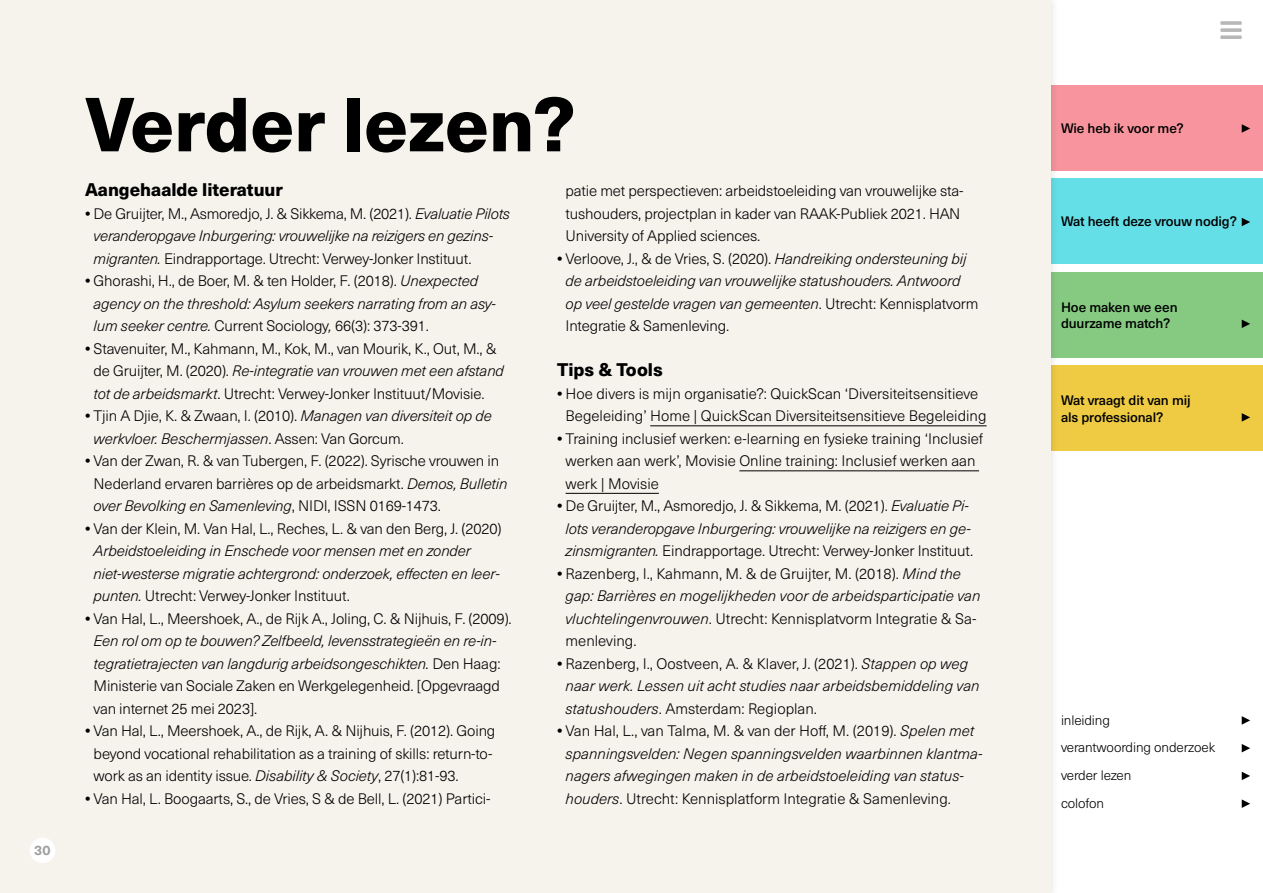
<style>
.page{position:relative;width:1263px;height:893px;background:#fff}
.page>*{position:absolute;margin:0;border:0;box-sizing:border-box;transform-origin:0 0}
.t1{font:800 75px "Neue Haas Unica Pro";color:#000}
.t2{font:800 18px "Neue Haas Unica Pro";color:#000}
.t3{font:300 15px/22.5px "Neue Haas Unica Pro";letter-spacing:-.01em;color:#000}
.t4{font:italic 300 15px/22.5px "Neue Haas Unica Pro";letter-spacing:-.01em;color:#000}
.t5{font:500 13.5px/16.5px "Neue Haas Unica Pro";letter-spacing:-.01em;color:#000}
.t6{font:300 13.5px/27.8px "Neue Haas Unica Pro";letter-spacing:-.01em;color:#000}
.t7{font:700 13.5px "Neue Haas Unica Pro";color:#9d9e9e}
.s1{font-weight:700;font-style:normal}
.s2{font-style:normal}
.s3{font-weight:700}
.s4{font-style:italic}
</style>
<div class="page">
<div style="left:1050px;top:85px;width:213px;height:85px;background:#f7949d"></div>
<svg style="left:1242px;top:124px;width:8px;height:9px"></svg>
<div style="left:1050px;top:272px;width:213px;height:85px;background:#86ca82"></div>
<svg style="left:1242px;top:320px;width:8px;height:8px"></svg>
<div style="left:1050px;top:179px;width:213px;height:85px;background:#64dfe7"></div>
<svg style="left:1242px;top:218px;width:8px;height:8px"></svg>
<div style="left:1050px;top:366px;width:213px;height:85px;background:#eecb43"></div>
<svg style="left:1242px;top:413px;width:8px;height:9px"></svg>
<div style="left:0;top:0;width:1050px;height:893px;background:#f6f3ed"></div>
<svg style="left:1220px;top:35px;width:22px;height:4px"></svg>
<svg style="left:1220px;top:28px;width:22px;height:4px"></svg>
<svg style="left:1220px;top:21px;width:22px;height:4px"></svg>
<svg style="left:1242px;top:716px;width:8px;height:9px"></svg>
<svg style="left:1242px;top:744px;width:8px;height:8px"></svg>
<svg style="left:1242px;top:772px;width:8px;height:8px"></svg>
<svg style="left:1242px;top:799px;width:8px;height:9px"></svg>
<div style="left:30px;top:838px;width:25px;height:25px;background:#fff;border-radius:50%"></div>
<hr style="left:650px;top:426px;width:336px;height:1px;background:#000">
<hr style="left:739px;top:471px;width:240px;height:1px;background:#000">
<hr style="left:566px;top:493px;width:93px;height:1px;background:#000">
<p class="t7" style="left:34px;top:842px;width:18px">30</p>
<h1 class="t1" style="left:85px;top:78px;width:492px">Verder lezen?</h1>
<p class="t3" style="left:566px;top:180px;width:399px">patie met perspectieven: arbeidstoeleiding van vrouwelijke sta&shy;tushouders, projectplan in kader van RAAK-Publiek 2021. HAN<br>University of Applied sciences.</p>
<p class="t4" style="left:566px;top:248px;width:414px;text-indent:-9px"><span class="s1">•</span> <span class="s2">Verloove, J., &amp; de Vries, S. (2020).</span> Handreiking ondersteuning bij de arbeidstoeleiding van vrouwelijke statushouders. Antwoord op veel gestelde vragen van gemeenten<span class="s2">. Utrecht: Kennisplatvorm Integratie &amp; Samenleving.</span></p>
<p class="t2" style="left:557px;top:359px;width:107px">Tips &amp; Tools</p>
<p class="t3" style="left:557px;top:383px;width:431px;text-align:center"><span class="s3">•</span> Hoe divers is mijn organisatie?: QuickScan ‘Diversiteitsensitieve<br>Begeleiding’ Home | QuickScan Diversiteitsensitieve Begeleiding</p>
<p class="t3" style="left:566px;top:428px;width:419px;text-indent:-9px"><span class="s3">•</span> Training inclusief werken: e-learning en fysieke training ‘Inclusief werken aan werk’, Movisie Online training: Inclusief werken aan werk | Movisie</p>
<p class="t3" style="left:557px;top:495px;width:418px;text-align:center"><span class="s3">•</span> De Gruijter, M., Asmoredjo, J. &amp; Sikkema, M. (2021). <span class="s4">Evaluatie Pi&shy;lots veranderopgave Inburgering: vrouwelijke na reizigers en ge&shy;zinsmigranten.</span> Eindrapportage. Utrecht: Verwey-Jonker Instituut.</p>
<p class="t3" style="left:566px;top:563px;width:416px;text-indent:-9px"><span class="s3">•</span> Razenberg, I., Kahmann, M. &amp; de Gruijter, M. (2018). <span class="s4">Mind the gap: Barrières en mogelijkheden voor de arbeidsparticipatie van vluchtelingenvrouwen</span>. Utrecht: Kennisplatvorm Integratie &amp; Sa&shy;menleving.</p>
<p class="t4" style="left:566px;top:653px;width:416px;text-indent:-9px"><span class="s1">•</span> <span class="s2">Razenberg, I., Oostveen, A. &amp; Klaver, J. (2021).</span> Stappen op weg naar werk. Lessen uit acht studies naar arbeidsbemiddeling van statushouders<span class="s2">. Amsterdam: Regioplan.</span></p>
<p class="t4" style="left:566px;top:720px;width:418px;text-indent:-9px"><span class="s1">•</span> <span class="s2">Van Hal, L., van Talma, M. &amp; van der Hoff, M. (2019).</span> Spelen met spanningsvelden: Negen spanningsvelden waarbinnen klantma&shy;nagers afwegingen maken in de arbeidstoeleiding van status&shy;houders<span class="s2">. Utrecht: Kennisplatform Integratie &amp; Samenleving.</span></p>
<p class="t2" style="left:85px;top:179px;width:199px">Aangehaalde literatuur</p>
<p class="t3" style="left:94px;top:203px;width:418px;text-indent:-9px"><span class="s3">•</span> De Gruijter, M., Asmoredjo, J. &amp; Sikkema, M. (2021). <span class="s4">Evaluatie Pilots veranderopgave Inburgering: vrouwelijke na reizigers en gezins&shy;migranten.</span> Eindrapportage. Utrecht: Verwey-Jonker Instituut.</p>
<p class="t4" style="left:94px;top:270px;width:404px;text-indent:-9px"><span class="s1">•</span> <span class="s2">Ghorashi, H., de Boer, M. &amp; ten Holder, F. (2018).</span> Unexpected agency on the threshold: Asylum seekers narrating from an asy&shy;lum seeker centre. <span class="s2">Current Sociology</span>, <span class="s2">66(3): 373-391.</span></p>
<p class="t3" style="left:94px;top:338px;width:412px;text-indent:-9px"><span class="s3">•</span> Stavenuiter, M., Kahmann, M., Kok, M., van Mourik, K., Out, M., &amp; de Gruijter, M. (2020). <span class="s4">Re-integratie van vrouwen met een afstand tot de arbeidsmarkt</span>. Utrecht: Verwey-Jonker Instituut/Movisie.</p>
<p class="t4" style="left:94px;top:405px;width:400px;text-indent:-9px"><span class="s1">•</span> <span class="s2">Tjin A Djie, K. &amp; Zwaan, I. (2010).</span> Managen van diversiteit op de werkvloer. Beschermjassen<span class="s2">. Assen: Van Gorcum.</span></p>
<p class="t3" style="left:94px;top:450px;width:416px;text-indent:-9px"><span class="s3">•</span> Van der Zwan, R. &amp; van Tubergen, F. (2022). Syrische vrouwen in<br>Nederland ervaren barrières op de arbeidsmarkt. <span class="s4">Demos, Bulletin over Bevolking en Samenleving</span>, NIDI, ISSN 0169-1473.</p>
<p class="t4" style="left:94px;top:518px;width:409px;text-indent:-9px"><span class="s1">•</span> <span class="s2">Van der Klein, M. Van Hal, L., Reches, L. &amp; van den Berg, J. (2020)<br></span>Arbeidstoeleiding in Enschede voor mensen met en zonder niet-westerse migratie achtergrond: onderzoek, effecten en leer&shy;punten. <span class="s2">Utrecht: Verwey-Jonker Instituut.</span></p>
<p class="t3" style="left:94px;top:608px;width:420px;text-indent:-9px"><span class="s3">•</span> Van Hal, L., Meershoek, A., de Rijk A., Joling, C. &amp; Nijhuis, F. (2009).<br><span class="s4">Een rol om op te bouwen? Zelfbeeld, levensstrategieën en re-in&shy;tegratietrajecten van langdurig arbeidsongeschikten.</span> Den Haag:<br>Ministerie van Sociale Zaken en Werkgelegenheid. [Opgevraagd van internet 25 mei 2023].</p>
<p class="t3" style="left:94px;top:720px;width:403px;text-indent:-9px"><span class="s3">•</span> Van Hal, L., Meershoek, A., de Rijk, A. &amp; Nijhuis, F. (2012). Going beyond vocational rehabilitation as a training of skills: return-to&shy;work as an identity issue. <span class="s4">Disability &amp; Society</span>, 27(1):81-93.</p>
<p class="t3" style="left:85px;top:788px;width:407px"><span class="s3">•</span> Van Hal, L. Boogaarts, S., de Vries, S &amp; de Bell, L. (2021) Partici-</p>
<p class="t5" style="left:1061px;top:120px;width:124px">Wie heb ik voor me?</p>
<p class="t5" style="left:1061px;top:213px;width:177px">Wat heeft deze vrouw nodig?</p>
<p class="t5" style="left:1061px;top:299px;width:118px">Hoe maken we een duurzame match?</p>
<p class="t5" style="left:1061px;top:392px;width:131px">Wat vraagt dit van mij als professional?</p>
<p class="t6" style="left:1061px;top:706px;width:156px">inleiding<br>verantwoording onderzoek verder lezen<br>colofon</p>
</div>
